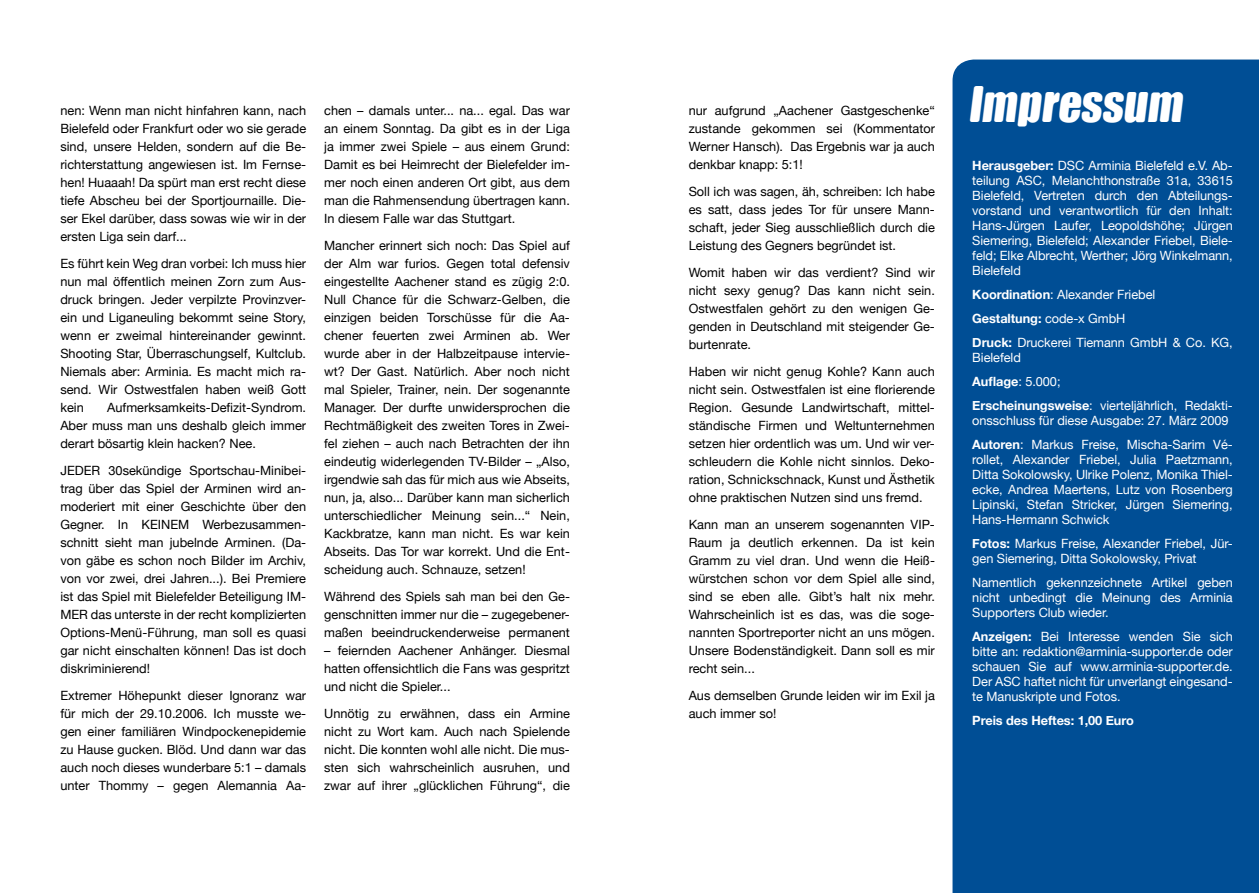
<style>
.page{position:relative;width:1259px;height:893px;background:#fff}
.page>*{position:absolute;margin:0;border:0;box-sizing:border-box;transform-origin:0 0}
.t1{font:48px "Arminia";letter-spacing:-.015em;color:#fff}
.t2{font:12.75px/18px "Helvetica Neue";color:#000;text-align:justify}
.t3{font:12.75px/15px "Helvetica Neue";letter-spacing:-.005em;color:#fff;text-align:justify}
.t4{font:700 12.75px "Helvetica Neue";letter-spacing:-.005em;color:#fff}
.s1{font-weight:700}
</style>
<div class="page">
<div style="left:952px;top:60px;width:307px;height:833px;background:#004e95"></div>
<p class="t2" style="left:60px;top:101px;width:247px">nen: Wenn man nicht hinfahren kann, nach Bielefeld oder Frankfurt oder wo sie gerade sind, unsere Helden, sondern auf die Be&shy;richterstattung angewiesen ist. Im Fernse&shy;hen! Huaaah! Da spürt man erst recht diese tiefe Abscheu bei der Sportjournaille. Die&shy;ser Ekel darüber, dass sowas wie wir in der ersten Liga sein darf...</p>
<p class="t2" style="left:60px;top:254px;width:247px">Es führt kein Weg dran vorbei: Ich muss hier nun mal öffentlich meinen Zorn zum Aus&shy;druck bringen. Jeder verpilzte Provinzver&shy;ein und Liganeuling bekommt seine Story, wenn er zweimal hintereinander gewinnt.<br>Shooting Star, Überraschungself, Kultclub.<br>Niemals aber: Arminia. Es macht mich ra&shy;send. Wir Ostwestfalen haben weiß Gott kein</p>
<p class="t2" style="left:60px;top:398px;width:247px;text-indent:47px">Aufmerksamkeits-Defizit-Syndrom.<br>Aber muss man uns deshalb gleich immer derart bösartig klein hacken? Nee.</p>
<p class="t2" style="left:60px;top:461px;width:247px">JEDER 30sekündige Sportschau-Minibei&shy;trag über das Spiel der Arminen wird an&shy;moderiert mit einer Geschichte über den Gegner. In KEINEM Werbezusammen&shy;schnitt sieht man jubelnde Arminen. (Da&shy;von gäbe es schon noch Bilder im Archiv, von vor zwei, drei Jahren...). Bei Premiere ist das Spiel mit Bielefelder Beteiligung IM-MER das unterste in der recht komplizierten Options-Menü-Führung, man soll es quasi gar nicht einschalten können! Das ist doch diskriminierend!</p>
<p class="t2" style="left:60px;top:686px;width:247px">Extremer Höhepunkt dieser Ignoranz war für mich der 29.10.2006. Ich musste we&shy;gen einer familiären Windpockenepidemie zu Hause gucken. Blöd. Und dann war das auch noch dieses wunderbare 5:1 – damals unter Thommy – gegen Alemannia Aa-</p>
<p class="t2" style="left:324px;top:101px;width:247px">chen – damals unter... na... egal. Das war an einem Sonntag. Da gibt es in der Liga ja immer zwei Spiele – aus einem Grund:<br>Damit es bei Heimrecht der Bielefelder im&shy;mer noch einen anderen Ort gibt, aus dem man die Rahmensendung übertragen kann.<br>In diesem Falle war das Stuttgart.</p>
<p class="t2" style="left:324px;top:236px;width:247px">Mancher erinnert sich noch: Das Spiel auf der Alm war furios. Gegen total defensiv eingestellte Aachener stand es zügig 2:0.<br>Null Chance für die Schwarz-Gelben, die einzigen beiden Torschüsse für die Aa&shy;chener feuerten zwei Arminen ab. Wer wurde aber in der Halbzeitpause intervie&shy;wt? Der Gast. Natürlich. Aber noch nicht mal Spieler, Trainer, nein. Der sogenannte Manager. Der durfte unwidersprochen die Rechtmäßigkeit des zweiten Tores in Zwei&shy;fel ziehen – auch nach Betrachten der ihn eindeutig widerlegenden TV-Bilder – „Also, irgendwie sah das für mich aus wie Abseits, nun, ja, also... Darüber kann man sicherlich unterschiedlicher Meinung sein...“ Nein, Kackbratze, kann man nicht. Es war kein Abseits. Das Tor war korrekt. Und die Ent&shy;scheidung auch. Schnauze, setzen!</p>
<p class="t2" style="left:324px;top:587px;width:247px">Während des Spiels sah man bei den Ge&shy;genschnitten immer nur die – zugegebener&shy;maßen beeindruckenderweise permanent</p>
<p class="t2" style="left:324px;top:641px;width:247px">– feiernden Aachener Anhänger. Diesmal hatten offensichtlich die Fans was gespritzt und nicht die Spieler...</p>
<p class="t2" style="left:324px;top:704px;width:247px">Unnötig zu erwähnen, dass ein Armine nicht zu Wort kam. Auch nach Spielende nicht. Die konnten wohl alle nicht. Die mus&shy;sten sich wahrscheinlich ausruhen, und zwar auf ihrer „glücklichen Führung“, die</p>
<p class="t2" style="left:688px;top:101px;width:248px">nur aufgrund „Aachener Gastgeschenke“ zustande gekommen sei (Kommentator Werner Hansch). Das Ergebnis war ja auch denkbar knapp: 5:1!</p>
<p class="t2" style="left:688px;top:182px;width:248px">Soll ich was sagen, äh, schreiben: Ich habe es satt, dass jedes Tor für unsere Mann&shy;schaft, jeder Sieg ausschließlich durch die Leistung des Gegners begründet ist.</p>
<p class="t2" style="left:688px;top:263px;width:248px">Womit haben wir das verdient? Sind wir nicht sexy genug? Das kann nicht sein.<br>Ostwestfalen gehört zu den wenigen Ge&shy;genden in Deutschland mit steigender Ge&shy;burtenrate.</p>
<p class="t2" style="left:688px;top:362px;width:248px">Haben wir nicht genug Kohle? Kann auch nicht sein. Ostwestfalen ist eine florierende Region. Gesunde Landwirtschaft, mittel&shy;ständische Firmen und Weltunternehmen setzen hier ordentlich was um. Und wir ver&shy;schleudern die Kohle nicht sinnlos. Deko&shy;ration, Schnickschnack, Kunst und Ästhetik ohne praktischen Nutzen sind uns fremd.</p>
<p class="t2" style="left:688px;top:516px;width:248px">Kann man an unserem sogenannten VIP-Raum ja deutlich erkennen. Da ist kein Gramm zu viel dran. Und wenn die Heiß&shy;würstchen schon vor dem Spiel alle sind, sind se eben alle. Gibt’s halt nix mehr.<br>Wahrscheinlich ist es das, was die soge&shy;nannten Sportreporter nicht an uns mögen.<br>Unsere Bodenständigkeit. Dann soll es mir recht sein...</p>
<p class="t2" style="left:688px;top:687px;width:248px">Aus demselben Grunde leiden wir im Exil ja auch immer so!</p>
<h1 class="t1" style="left:970px;top:79px;width:215px">Impressum</h1>
<p class="t3" style="left:972px;top:158px;width:262px"><span class="s1">Herausgeber:</span> DSC Arminia Bielefeld e.V. Ab&shy;teilung ASC, Melanchthonstraße 31a, 33615<br>Bielefeld, Vertreten durch den Abteilungs&shy;vorstand und verantwortlich für den Inhalt:<br>Hans-Jürgen Laufer, Leopoldshöhe; Jürgen Siemering, Bielefeld; Alexander Friebel, Biele&shy;feld; Elke Albrecht, Werther; Jörg Winkelmann, Bielefeld</p>
<p class="t3" style="left:972px;top:282px;width:262px;line-height:24px;text-align:left"><span class="s1">Koordination</span>: Alexander Friebel<br><span class="s1">Gestaltung:</span> code-x GmbH<br><span class="s1">Druck:</span> Druckerei Tiemann GmbH &amp; Co. KG,</p>
<p class="t3" style="left:972px;top:345px;width:262px;line-height:24px;text-align:left">Bielefeld<br><span class="s1">Auflage</span>: 5.000;<br><span class="s1">Erscheinungsweise</span>: vierteljährlich, Redakti-</p>
<p class="t3" style="left:972px;top:408px;width:262px;line-height:24px">onsschluss für diese Ausgabe: 27. März 2009<br><span class="s1">Autoren</span>: Markus Freise, Mischa-Sarim Vé-</p>
<p class="t3" style="left:972px;top:452px;width:262px">rollet, Alexander Friebel, Julia Paetzmann, Ditta Sokolowsky, Ulrike Polenz, Monika Thiel&shy;ecke, Andrea Maertens, Lutz von Rosenberg Lipinski, Stefan Stricker, Jürgen Siemering, Hans-Hermann Schwick</p>
<p class="t3" style="left:972px;top:536px;width:262px"><span class="s1">Fotos:</span> Markus Freise, Alexander Friebel, Jür&shy;gen Siemering, Ditta Sokolowsky, Privat</p>
<p class="t3" style="left:972px;top:575px;width:262px">Namentlich gekennzeichnete Artikel geben nicht unbedingt die Meinung des Arminia Supporters Club wieder.</p>
<p class="t3" style="left:972px;top:629px;width:262px"><span class="s1">Anzeigen:</span> Bei Interesse wenden Sie sich bitte an: redaktion@arminia-supporter.de oder schauen Sie auf www.arminia-supporter.de.<br>Der ASC haftet nicht für unverlangt eingesand&shy;te Manuskripte und Fotos.</p>
<p class="t4" style="left:972px;top:712px;width:163px">Preis des Heftes: 1,00 Euro</p>
</div>
